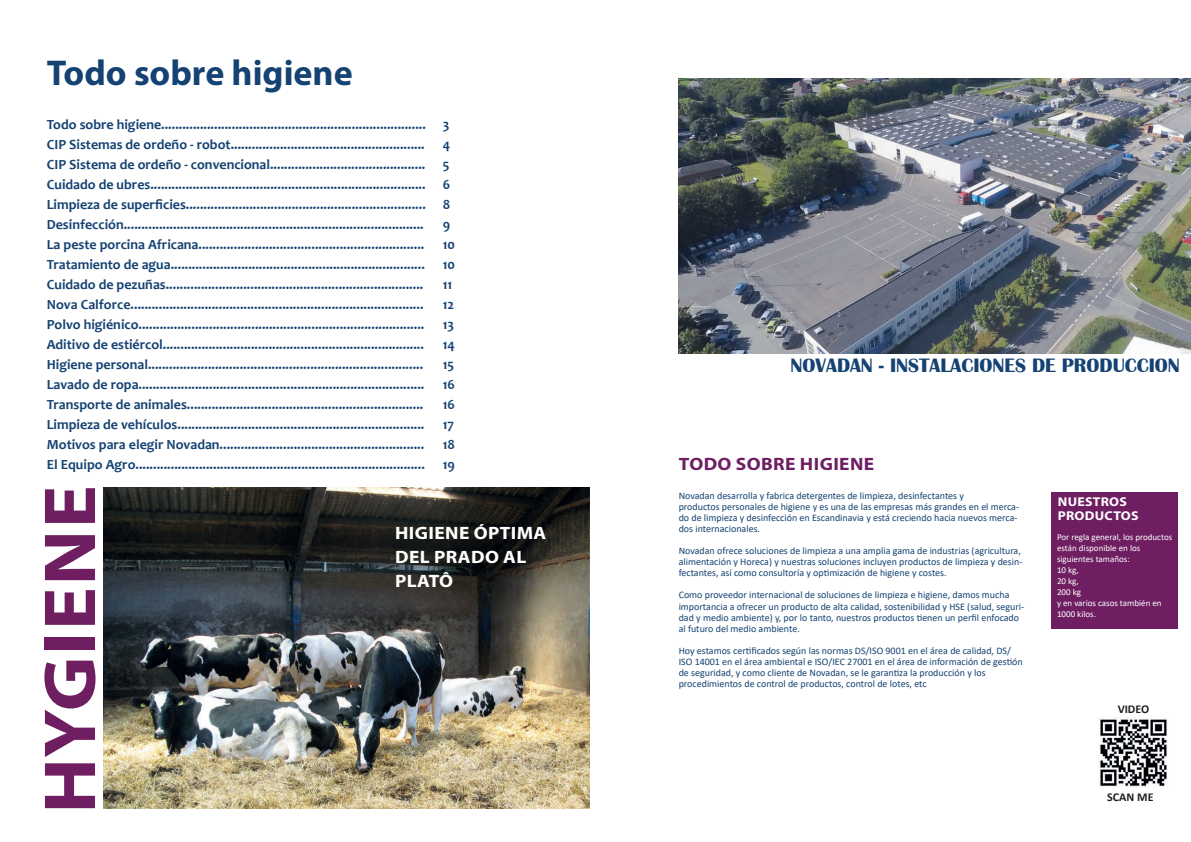
<style>
.page{position:relative;width:1191px;height:842px;background:#fff}
.page>*{position:absolute;margin:0;border:0;box-sizing:border-box;transform-origin:0 0}
.t1{font:700 74.2px "Myriad Pro";letter-spacing:.02em;color:#6e1e61;scale:1.09 1}
.t2{font:700 36px "Myriad Pro";color:#144272}
.t3{font:700 20px "Britannic";color:#144272}
.t4{font:700 17.9px "Myriad Pro";letter-spacing:.02em;color:#fff;scale:1.09 1}
.t5{font:700 17.9px "Myriad Pro";letter-spacing:.02em;color:#6e1e61;scale:1.09 1}
.t6{font:700 14px "Candara";color:#144272}
.t7{font:700 12.8px "Myriad Pro";letter-spacing:.02em;color:#fff;scale:1.09 1}
.t8{font:700 12px "Calibri";color:#231f20}
.t9{font:10px/11px "Calibri";color:#144272}
.t10{font:9px/11px "Calibri";color:#fff}
</style>
<div class="page">
<img style="left:103px;top:488px;width:487px;height:321px">
<img style="left:678px;top:78px;width:513px;height:276px">
<img style="left:1098px;top:717px;width:70px;height:70px">
<div style="left:1050px;top:492px;width:127px;height:136px;background:#6e1e61"></div>
<p class="t2" style="left:47px;top:50px;width:307px">Todo sobre higiene</p>
<p class="t6" style="left:47px;top:116px;width:404px">Todo sobre higiene........................................................................... 3</p>
<p class="t6" style="left:47px;top:136px;width:379px">CIP Sistemas de ordeño - robot.......................................................</p>
<p class="t6" style="left:443px;top:136px;width:9px">4</p>
<p class="t6" style="left:47px;top:156px;width:380px">CIP Sistema de ordeño - convencional............................................</p>
<p class="t6" style="left:443px;top:156px;width:8px">5</p>
<p class="t6" style="left:47px;top:176px;width:405px">Cuidado de ubres.............................................................................. 6</p>
<p class="t6" style="left:47px;top:196px;width:405px">Limpieza de superficies.................................................................... 8</p>
<p class="t6" style="left:47px;top:216px;width:378px">Desinfección.....................................................................................</p>
<p class="t6" style="left:443px;top:216px;width:9px">9</p>
<p class="t6" style="left:47px;top:236px;width:379px">La peste porcina Africana................................................................</p>
<p class="t6" style="left:443px;top:236px;width:14px">10</p>
<p class="t6" style="left:47px;top:256px;width:379px">Tratamiento de agua........................................................................</p>
<p class="t6" style="left:443px;top:256px;width:14px">10</p>
<p class="t6" style="left:47px;top:276px;width:378px">Cuidado de pezuñas.........................................................................</p>
<p class="t6" style="left:443px;top:276px;width:11px">11</p>
<p class="t6" style="left:47px;top:296px;width:378px">Nova Calforce...................................................................................</p>
<p class="t6" style="left:443px;top:296px;width:13px">12</p>
<p class="t6" style="left:47px;top:316px;width:379px">Polvo higiénico.................................................................................</p>
<p class="t6" style="left:443px;top:316px;width:13px">13</p>
<p class="t6" style="left:47px;top:336px;width:379px">Aditivo de estiércol..........................................................................</p>
<p class="t6" style="left:443px;top:336px;width:14px">14</p>
<p class="t6" style="left:47px;top:356px;width:378px">Higiene personal..............................................................................</p>
<p class="t6" style="left:443px;top:356px;width:13px">15</p>
<p class="t6" style="left:47px;top:376px;width:379px">Lavado de ropa.................................................................................</p>
<p class="t6" style="left:443px;top:376px;width:14px">16</p>
<p class="t6" style="left:47px;top:396px;width:378px">Transporte de animales...................................................................</p>
<p class="t6" style="left:443px;top:396px;width:14px">16</p>
<p class="t6" style="left:47px;top:416px;width:379px">Limpieza de vehículos......................................................................</p>
<p class="t6" style="left:443px;top:416px;width:13px">17</p>
<p class="t6" style="left:47px;top:436px;width:379px">Motivos para elegir Novadan..........................................................</p>
<p class="t6" style="left:443px;top:436px;width:14px">18</p>
<p class="t6" style="left:47px;top:456px;width:379px">El Equipo Agro..................................................................................</p>
<p class="t6" style="left:443px;top:456px;width:14px">19</p>
<p class="t1" style="left:22px;top:813px;width:303px;rotate:-90deg">HYGIENE</p>
<p class="t4" style="left:395px;top:521px;width:140px">HIGIENE ÓPTIMA</p>
<p class="t4" style="left:395px;top:545px;width:122px">DEL PRADO AL</p>
<p class="t4" style="left:395px;top:569px;width:55px">PLATÔ</p>
<p class="t3" style="left:790px;top:354px;width:391px">NOVADAN - INSTALACIONES DE PRODUCCION</p>
<p class="t5" style="left:679px;top:453px;width:181px">TODO SOBRE HIGIENE</p>
<p class="t9" style="left:678px;top:490px;width:287px">Novadan desarrolla y fabrica detergentes de limpieza, desinfectantes y</p>
<p class="t9" style="left:678px;top:501px;width:342px">productos personales de higiene y es una de las empresas más grandes en el merca&shy;do de limpieza y desinfección en Escandinavia y está creciendo hacia nuevos merca&shy;dos internacionales.</p>
<p class="t9" style="left:678px;top:545px;width:345px">Novadan ofrece soluciones de limpieza a una amplia gama de industrias (agricultura, alimentación y Horeca) y nuestras soluciones incluyen productos de limpieza y desin&shy;fectantes, así como consultoría y optimización de higiene y costes.</p>
<p class="t9" style="left:678px;top:589px;width:332px">Como proveedor internacional de soluciones de limpieza e higiene, damos mucha</p>
<p class="t9" style="left:678px;top:600px;width:347px">importancia a ofrecer un producto de alta calidad, sostenibilidad y HSE (salud, seguri&shy;dad y medio ambiente) y, por lo tanto, nuestros productos tienen un perfil enfocado al futuro del medio ambiente.</p>
<p class="t9" style="left:678px;top:644px;width:345px">Hoy estamos certificados según las normas DS/ISO 9001 en el área de calidad, DS/ ISO 14001 en el área ambiental e ISO/IEC 27001 en el área de información de gestión de seguridad, y como cliente de Novadan, se le garantiza la producción y los procedimientos de control de productos, control de lotes, etc</p>
<p class="t7" style="left:1057px;top:494px;width:65px">NUESTROS</p>
<p class="t7" style="left:1057px;top:508px;width:76px">PRODUCTOS</p>
<p class="t10" style="left:1057px;top:531px;width:117px">Por regla general, los productos están disponible en los</p>
<p class="t10" style="left:1057px;top:553px;width:74px">siguientes tamaños:</p>
<p class="t10" style="left:1057px;top:564px;width:23px">10 kg,</p>
<p class="t10" style="left:1057px;top:575px;width:23px">20 kg,</p>
<p class="t10" style="left:1057px;top:586px;width:26px">200 kg</p>
<p class="t10" style="left:1057px;top:597px;width:106px">y en varios casos también en</p>
<p class="t10" style="left:1057px;top:608px;width:41px">1000 kilos.</p>
<p class="t8" style="left:1117px;top:701px;width:33px">VIDEO</p>
<p class="t8" style="left:1107px;top:788px;width:48px">SCAN ME</p>
</div>
